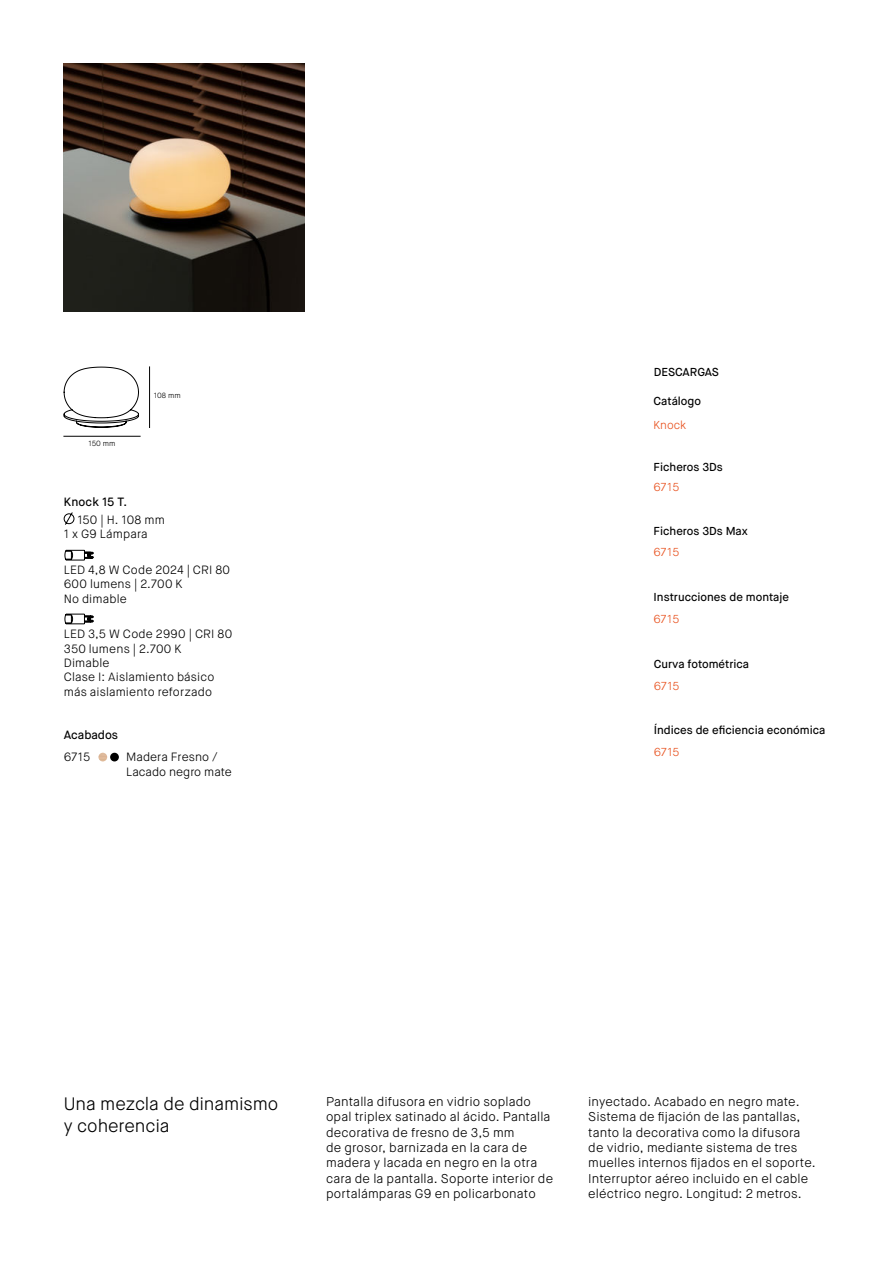
<style>
.page{position:relative;width:893px;height:1263px;background:#fff}
.page>*{position:absolute;margin:0;border:0;box-sizing:border-box;transform-origin:0 0}
.t1{font:300 18px/21.6px "Maison Neue";letter-spacing:-.005em;color:#000}
.t2{font:300 12.75px/15.3px "Maison Neue";letter-spacing:.01em;color:#000}
.t3{font:300 12px/14.4px "Maison Neue";letter-spacing:.015em;color:#000}
.t4{font:500 12px "Maison Neue";color:#000}
.t5{font:500 11.55px "Maison Neue";color:#000}
.t6{font:300 11.55px "Maison Neue";color:#e8511e}
.t7{font:300 7.5px "Maison Neue";color:#000}
</style>
<div class="page">
<img style="left:64px;top:64px;width:241px;height:247px">
<svg style="left:63px;top:512px;width:12px;height:13px"></svg>
<svg style="left:98px;top:753px;width:9px;height:8px"></svg>
<div style="left:110px;top:753px;width:9px;height:8px;background:#000;border-radius:50%"></div>
<svg style="left:65px;top:550px;width:29px;height:10px"></svg>
<svg style="left:65px;top:614px;width:29px;height:10px"></svg>
<svg style="left:64px;top:367px;width:75px;height:61px"></svg>
<hr style="left:149px;top:367px;width:1px;height:60px;background:#000">
<hr style="left:64px;top:436px;width:76px;height:1px;background:#000">
<p class="t7" style="left:88px;top:440px;width:29px">150 mm</p>
<p class="t7" style="left:154px;top:392px;width:28px">108 mm</p>
<p class="t4" style="left:64px;top:495px;width:65px">Knock 15 T.</p>
<p class="t3" style="left:64px;top:514px;width:103px;text-indent:14px">150 | H. 108 mm<br>1 x G9 Lámpara</p>
<p class="t3" style="left:64px;top:564px;width:168px">LED 4,8 W Code 2024 | CRI 80<br>600 lumens | 2.700 K<br>No dimable</p>
<p class="t3" style="left:64px;top:628px;width:170px">LED 3,5 W Code 2990 | CRI 80<br>350 lumens | 2.700 K<br>Dimable<br>Clase I: Aislamiento básico más aislamiento reforzado</p>
<p class="t4" style="left:64px;top:729px;width:56px">Acabados</p>
<p class="t3" style="left:64px;top:751px;width:28px">6715</p>
<p class="t3" style="left:126px;top:751px;width:107px">Madera Fresno /<br>Lacado negro mate</p>
<p class="t5" style="left:654px;top:365px;width:67px">DESCARGAS</p>
<p class="t5" style="left:654px;top:394px;width:49px">Catálogo</p>
<p class="t6" style="left:654px;top:420px;width:34px">Knock</p>
<p class="t5" style="left:654px;top:460px;width:71px">Ficheros 3Ds</p>
<p class="t6" style="left:654px;top:482px;width:27px">6715</p>
<p class="t5" style="left:654px;top:525px;width:96px">Ficheros 3Ds Max</p>
<p class="t6" style="left:654px;top:547px;width:27px">6715</p>
<p class="t5" style="left:654px;top:591px;width:137px">Instrucciones de montaje</p>
<p class="t6" style="left:654px;top:614px;width:27px">6715</p>
<p class="t5" style="left:654px;top:658px;width:97px">Curva fotométrica</p>
<p class="t6" style="left:654px;top:681px;width:27px">6715</p>
<p class="t5" style="left:654px;top:724px;width:173px">Índices de eficiencia económica</p>
<p class="t6" style="left:654px;top:747px;width:27px">6715</p>
<h1 class="t1" style="left:64px;top:1095px;width:216px">Una mezcla de dinamismo y coherencia</h1>
<p class="t2" style="left:326px;top:1095px;width:229px">Pantalla difusora en vidrio soplado opal triplex satinado al ácido. Pantalla decorativa de fresno de 3,5 mm<br>de grosor, barnizada en la cara de madera y lacada en negro en la otra cara de la pantalla. Soporte interior de portalámparas G9 en policarbonato</p>
<p class="t2" style="left:588px;top:1095px;width:229px">inyectado. Acabado en negro mate.<br>Sistema de fijación de las pantallas, tanto la decorativa como la difusora de vidrio, mediante sistema de tres muelles internos fijados en el soporte.<br>Interruptor aéreo incluido en el cable eléctrico negro. Longitud: 2 metros.</p>
</div>
